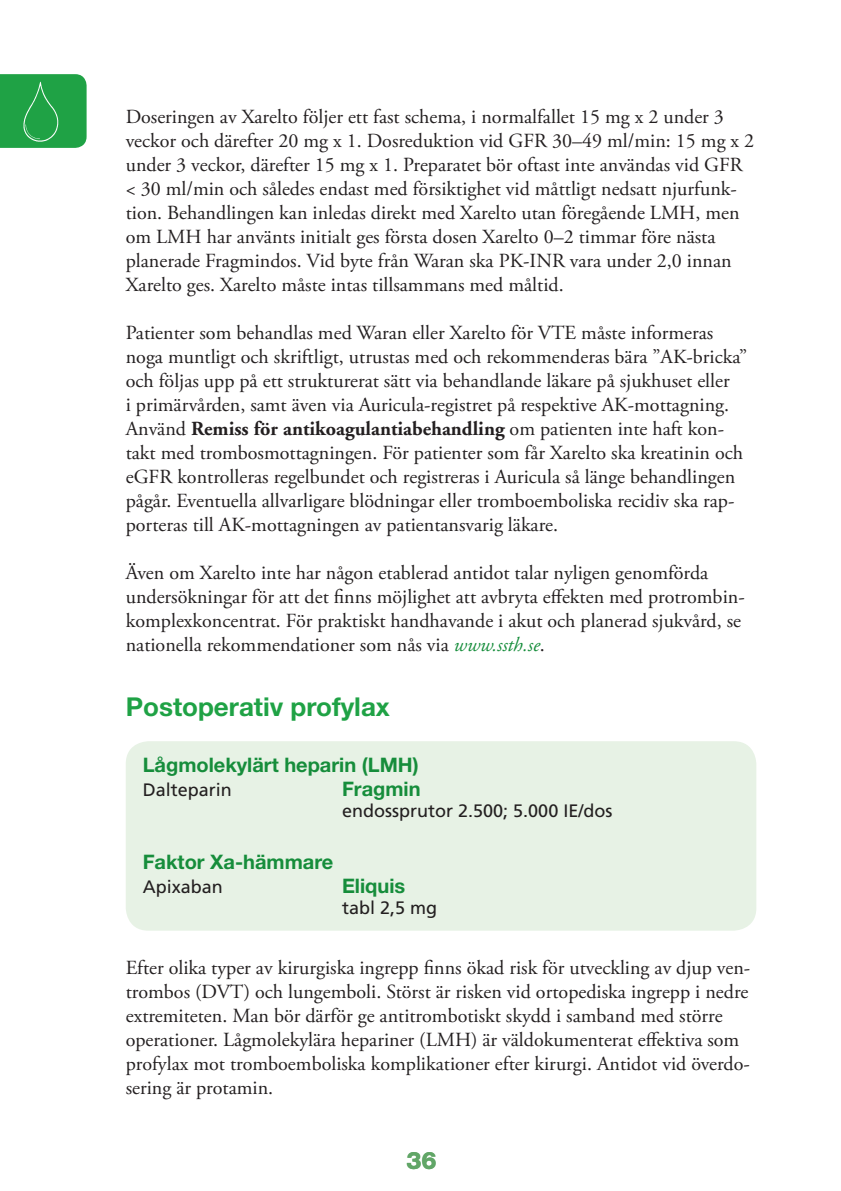
<style>
.page{position:relative;width:841px;height:1191px;background:#fff}
.page>*{position:absolute;margin:0;border:0;box-sizing:border-box;transform-origin:0 0}
.t1{font:700 26px "Helvetica Neue";color:#1fa245}
.t2{font:800 24px "Helvetica Neue";color:#61a667}
.t3{font:20px/24px "Adobe Garamond Pro";color:#231f20}
.t4{font:700 20px "Adobe Garamond";color:#231f20}
.t5{font:700 20px "Helvetica Neue";color:#168d3b}
.t6{font:18px "Frutiger";color:#231f20}
.s1{font-family:"Adobe Garamond Pro";font-weight:400}
.s2{font-style:italic;color:#168d3b}
</style>
<div class="page">
<div style="left:0;top:74px;width:86px;height:74px;background:#1fa245"></div>
<img style="left:16px;top:76px;width:55px;height:72px">
<div style="left:126px;top:741px;width:629px;height:189px;background:#e7f2e5;border-radius:23px"></div>
<p class="t3" style="left:126px;top:105px;width:629px">Doseringen av Xarelto följer ett fast schema, i normalfallet 15 mg x 2 under 3 veckor och därefter 20 mg x 1. Dosreduktion vid GFR 30–49 ml/min: 15 mg x 2 under 3 veckor, därefter 15 mg x 1. Preparatet bör oftast inte användas vid GFR &lt; 30 ml/min och således endast med försiktighet vid måttligt nedsatt njurfunk&shy;tion. Behandlingen kan inledas direkt med Xarelto utan föregående LMH, men om LMH har använts initialt ges första dosen Xarelto 0–2 timmar före nästa planerade Fragmindos. Vid byte från Waran ska PK-INR vara under 2,0 innan Xarelto ges. Xarelto måste intas tillsammans med måltid.</p>
<p class="t3" style="left:126px;top:321px;width:622px">Patienter som behandlas med Waran eller Xarelto för VTE måste informeras noga muntligt och skriftligt, utrustas med och rekommenderas bära ”AK-bricka” och följas upp på ett strukturerat sätt via behandlande läkare på sjukhuset eller<br>i primärvården, samt även via Auricula-registret på respektive AK-mottagning.</p>
<p class="t4" style="left:126px;top:418px;width:599px"><span class="s1">Använd</span> Remiss för antikoagulantiabehandling <span class="s1">om patienten inte haft kon-</span></p>
<p class="t3" style="left:126px;top:441px;width:618px">takt med trombosmottagningen. För patienter som får Xarelto ska kreatinin och eGFR kontrolleras regelbundet och registreras i Auricula så länge behandlingen pågår. Eventuella allvarligare blödningar eller tromboemboliska recidiv ska rap&shy;porteras till AK-mottagningen av patientansvarig läkare.</p>
<p class="t3" style="left:126px;top:561px;width:620px">Även om Xarelto inte har någon etablerad antidot talar nyligen genomförda undersökningar för att det finns möjlighet att avbryta effekten med protrombin&shy;komplexkoncentrat. För praktiskt handhavande i akut och planerad sjukvård, se nationella rekommendationer som nås via <span class="s2">www.ssth.se</span>.</p>
<h1 class="t1" style="left:126px;top:691px;width:265px">Postoperativ profylax</h1>
<p class="t5" style="left:143px;top:752px;width:277px">Lågmolekylärt heparin (LMH)</p>
<p class="t6" style="left:143px;top:778px;width:91px">Dalteparin</p>
<p class="t5" style="left:342px;top:776px;width:80px">Fragmin</p>
<p class="t6" style="left:342px;top:800px;width:272px">endossprutor 2.500; 5.000 IE/dos</p>
<p class="t5" style="left:143px;top:849px;width:192px">Faktor Xa-hämmare</p>
<p class="t6" style="left:143px;top:875px;width:82px">Apixaban</p>
<p class="t5" style="left:342px;top:873px;width:65px">Eliquis</p>
<p class="t6" style="left:342px;top:897px;width:97px">tabl 2,5 mg</p>
<p class="t3" style="left:126px;top:955px;width:625px">Efter olika typer av kirurgiska ingrepp finns ökad risk för utveckling av djup ven&shy;trombos (DVT) och lungemboli. Störst är risken vid ortopediska ingrepp i nedre extremiteten. Man bör därför ge antitrombotiskt skydd i samband med större operationer. Lågmolekylära hepariner (LMH) är väldokumenterat effektiva som profylax mot tromboemboliska komplikationer efter kirurgi. Antidot vid överdo&shy;sering är protamin.</p>
<p class="t2" style="left:406px;top:1145px;width:32px">36</p>
</div>
